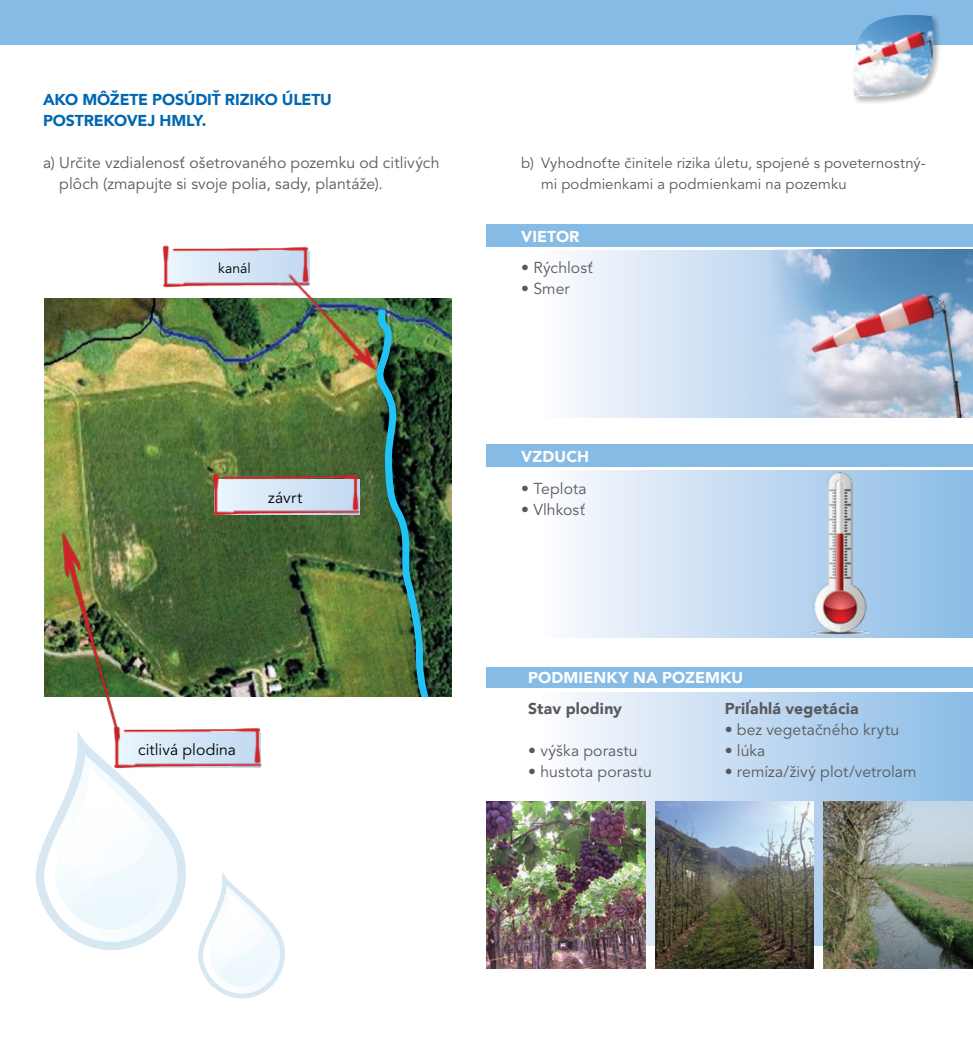
<style>
.page{position:relative;width:973px;height:1042px;background:#fff}
.page>*{position:absolute;margin:0;border:0;box-sizing:border-box;transform-origin:0 0}
.t1{font:15.75px/21px "Avenir LT Std";letter-spacing:.005em;color:#58595b}
.t2{font:900 15.75px/21px "Avenir LT Std";letter-spacing:-.01em;color:#0067b1}
.t3{font:900 15.75px "Avenir LT Std";letter-spacing:.005em;color:#fff}
.t4{font:900 15.75px "Avenir LT Std";letter-spacing:.01em;color:#58595b}
.t5{font:15.75px "Avenir LT Std";letter-spacing:.005em;color:#000}
.t6{font:14.88px/21px "Avenir LT Std";letter-spacing:.005em;color:#58595b}
.t7{font:14px "Avenir LT Std";color:#000}
</style>
<div class="page">
<div style="left:0;top:0;width:972px;height:45px;background:#86bbe5"></div>
<div style="left:852px;top:14px;width:90px;height:91px;background:#000;opacity:.28"></div>
<img style="left:853px;top:15px;width:86px;height:82px">
<div style="left:486px;top:692px;width:486px;height:253px;background:linear-gradient(to right,#fff,#8bbbe6)"></div>
<img style="left:823px;top:801px;width:149px;height:167px">
<img style="left:486px;top:801px;width:159px;height:167px">
<img style="left:655px;top:801px;width:158px;height:167px">
<svg style="left:570px;top:250px;width:172px;height:167px;background:#dde9f6"></svg>
<div style="left:486px;top:471px;width:486px;height:167px;background:linear-gradient(to right,#fff,#8bbbe6)"></div>
<img style="left:810px;top:473px;width:59px;height:161px">
<div style="left:486px;top:224px;width:486px;height:22px;background:#86bbe5"></div>
<div style="left:486px;top:445px;width:486px;height:22px;background:#86bbe5"></div>
<div style="left:486px;top:667px;width:486px;height:20px;background:#86bbe5"></div>
<img style="left:45px;top:298px;width:406px;height:399px">
<img style="left:369px;top:302px;width:67px;height:395px">
<img style="left:162px;top:245px;width:148px;height:43px">
<img style="left:208px;top:471px;width:155px;height:50px">
<img style="left:141px;top:727px;width:121px;height:41px">
<img style="left:268px;top:257px;width:128px;height:133px">
<img style="left:44px;top:511px;width:97px;height:220px">
<svg style="left:36px;top:731px;width:153px;height:219px"></svg>
<svg style="left:198px;top:872px;width:87px;height:127px"></svg>
<img style="left:742px;top:250px;width:230px;height:167px">
<p class="t2" style="left:43px;top:89px;width:290px">AKO MÔŽETE POSÚDIŤ RIZIKO ÚLETU<br>POSTREKOVEJ HMLY.</p>
<p class="t1" style="left:59px;top:152px;width:381px;text-indent:-16px">a) Určite vzdialenosť ošetrovaného pozemku od citlivých plôch (zmapujte si svoje polia, sady, plantáže).</p>
<p class="t6" style="left:541px;top:153px;width:386px;text-indent:-20px">b) Vyhodnoťte činitele rizika úletu, spojené s poveternostný&shy;mi podmienkami a podmienkami na pozemku</p>
<p class="t3" style="left:521px;top:226px;width:60px">VIETOR</p>
<p class="t1" style="left:521px;top:257px;width:73px">• Rýchlosť</p>
<p class="t1" style="left:521px;top:278px;width:50px">• Smer</p>
<p class="t7" style="left:218px;top:260px;width:34px">kanál</p>
<p class="t5" style="left:268px;top:488px;width:36px">závrt</p>
<p class="t5" style="left:138px;top:740px;width:100px">citlivá plodina</p>
<p class="t3" style="left:521px;top:447px;width:69px">VZDUCH</p>
<p class="t1" style="left:521px;top:478px;width:67px">• Teplota</p>
<p class="t1" style="left:521px;top:499px;width:66px">• Vlhkosť</p>
<p class="t3" style="left:528px;top:667px;width:216px">PODMIENKY NA POZEMKU</p>
<p class="t4" style="left:528px;top:699px;width:95px">Stav plodiny</p>
<p class="t1" style="left:528px;top:740px;width:111px">• výška porastu</p>
<p class="t1" style="left:528px;top:761px;width:125px">• hustota porastu</p>
<p class="t4" style="left:724px;top:699px;width:135px">Priľahlá vegetácia</p>
<p class="t1" style="left:724px;top:719px;width:176px">• bez vegetačného krytu</p>
<p class="t1" style="left:724px;top:740px;width:42px">• lúka</p>
<p class="t1" style="left:724px;top:761px;width:193px">• remíza/živý plot/vetrolam</p>
</div>
